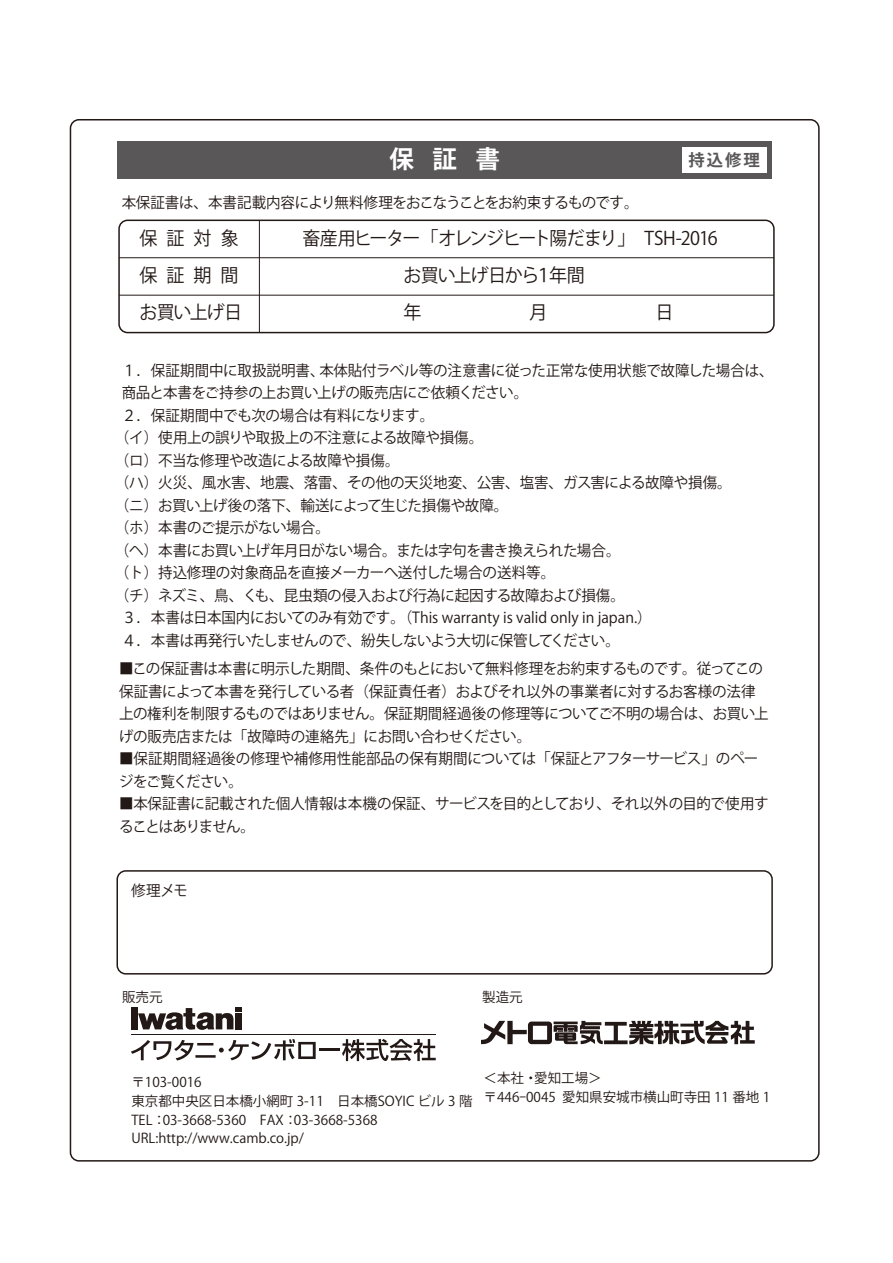
<style>
.page{position:relative;width:893px;height:1263px;background:#fff}
.page>*{position:absolute;margin:0;border:0;box-sizing:border-box;transform-origin:0 0}
.t1{font:700 24.6px "Koz Go Pro";color:#fff}
.t2{font:18.6px "Shin Go Pro Medium 90 ms RKSJ H";letter-spacing:-.055em;color:#221815}
.t3{font:700 16.35px "Koz Go Pro";color:#595757}
.t4{font:15px/22.5px "Shin Go Pro Medium 90 ms RKSJ H";letter-spacing:-.02em;color:#221815}
.t5{font:15px "Shin Go Pro Medium 90 ms RKSJ H";letter-spacing:-.05em;color:#221815}
.t6{font:13.5px/18.6px "Shin Go Pro Regular 90 ms RKSJ H";color:#221815}
</style>
<div class="page">
<div style="left:116px;top:870px;width:657px;height:104px;border:2px solid #221815;border-radius:9px"></div>
<div style="left:117px;top:141px;width:655px;height:37px;background:#595757"></div>
<div style="left:682px;top:147px;width:84px;height:25px;background:#fff"></div>
<svg style="left:481px;top:1021px;width:274px;height:24px"></svg>
<div style="left:118px;top:220px;width:657px;height:113px;border:2px solid #221815;border-radius:9px"></div>
<hr style="left:119px;top:257px;width:655px;height:1px;background:#221815">
<hr style="left:119px;top:295px;width:655px;height:1px;background:#221815">
<hr style="left:259px;top:220px;width:1px;height:113px;background:#221815">
<svg style="left:131px;top:1040px;width:82px;height:20px"></svg>
<hr style="left:195px;top:1055px;width:21px;height:3px;background:#221815">
<svg style="left:219px;top:1039px;width:97px;height:21px"></svg>
<hr style="left:319px;top:1048px;width:21px;height:3px;background:#221815">
<svg style="left:342px;top:1039px;width:94px;height:22px"></svg>
<hr style="left:131px;top:1034px;width:305px;height:1px;background:#221815">
<div style="left:131px;top:1007px;width:7px;height:22px;background:#221815"></div>
<svg style="left:138px;top:1007px;width:104px;height:23px"></svg>
<h1 class="t1" style="left:389px;top:143px;width:112px">保証書</h1>
<p class="t3" style="left:688px;top:149px;width:73px">持込修理</p>
<p class="t4" style="left:122px;top:191px;width:518px">本保証書は、本書記載内容により無料修理をおこなうことをお約束するものです。</p>
<p class="t2" style="left:140px;top:227px;width:101px">保証対象</p>
<p class="t2" style="left:302px;top:228px;width:417px">畜産用ヒーター「オレンジヒート陽だまり」　TSH-2016</p>
<p class="t2" style="left:140px;top:265px;width:100px">保証期間</p>
<p class="t2" style="left:403px;top:265px;width:183px">お買い上げ日から１年間</p>
<p class="t2" style="left:139px;top:302px;width:104px">お買い上げ日</p>
<p class="t4" style="left:122px;top:359px;width:653px">１．保証期間中に取扱説明書、本体貼付ラベル等の注意書に従った正常な使用状態で故障した場合は、</p>
<p class="t4" style="left:122px;top:382px;width:408px">商品と本書をご持参の上お買い上げの販売店にご依頼ください。</p>
<p class="t4" style="left:122px;top:404px;width:314px">２．保証期間中でも次の場合は有料になります。</p>
<p class="t4" style="left:115px;top:427px;width:370px">（イ）使用上の誤りや取扱上の不注意による故障や損傷。</p>
<p class="t4" style="left:115px;top:449px;width:286px">（ロ）不当な修理や改造による故障や損傷。</p>
<p class="t4" style="left:115px;top:472px;width:619px">（ハ）火災、風水害、地震、落雷、その他の天災地変、公害、塩害、ガス害による故障や損傷。</p>
<p class="t4" style="left:115px;top:494px;width:395px">（ニ）お買い上げ後の落下、輸送によって生じた損傷や故障。</p>
<p class="t4" style="left:115px;top:517px;width:217px">（ホ）本書のご提示がない場合。</p>
<p class="t4" style="left:115px;top:539px;width:507px">（ヘ）本書にお買い上げ年月日がない場合。または字句を書き換えられた場合。</p>
<p class="t4" style="left:115px;top:562px;width:442px">（ト）持込修理の対象商品を直接メーカーへ送付した場合の送料等。</p>
<p class="t4" style="left:115px;top:584px;width:512px">（チ）ネズミ、鳥、くも、昆虫類の侵入および行為に起因する故障および損傷。</p>
<p class="t4" style="left:122px;top:607px;width:531px">３．本書は日本国内においてのみ有効です。（This warranty is valid only in japan.）</p>
<p class="t5" style="left:122px;top:632px;width:499px">４．本書は再発行いたしませんので、紛失しないよう大切に保管してください。</p>
<p class="t4" style="left:119px;top:658px;width:651px">■この保証書は本書に明示した期間、条件のもとにおいて無料修理をお約束するものです。従ってこの保証書によって本書を発行している者（保証責任者）およびそれ以外の事業者に対するお客様の法律上の権利を制限するものではありません。保証期間経過後の修理等についてご不明の場合は、お買い上げの販売店または「故障時の連絡先」にお問い合わせください。</p>
<p class="t4" style="left:119px;top:748px;width:641px">■保証期間経過後の修理や補修用性能部品の保有期間については「保証とアフターサービス」のページをご覧ください。</p>
<p class="t4" style="left:119px;top:793px;width:651px">■本保証書に記載された個人情報は本機の保証、サービスを目的としており、それ以外の目的で使用することはありません。</p>
<p class="t4" style="left:131px;top:879px;width:58px">修理メモ</p>
<p class="t6" style="left:122px;top:988px;width:42px">販売元</p>
<p class="t6" style="left:482px;top:988px;width:42px">製造元</p>
<p class="t6" style="left:131px;top:1073px;width:343px">〒103-0016　<br>東京都中央区日本橋小網町 3-11　日本橋SOYIC ビル 3 階<br>TEL：03-3668-5360　FAX：03-3668-5368<br>URL:http://www.camb.co.jp/</p>
<p class="t6" style="left:484px;top:1068px;width:288px;line-height:19.5px">＜本社・愛知工場＞<br>〒446-0045 愛知県安城市横山町寺田 11 番地 1</p>
</div>
